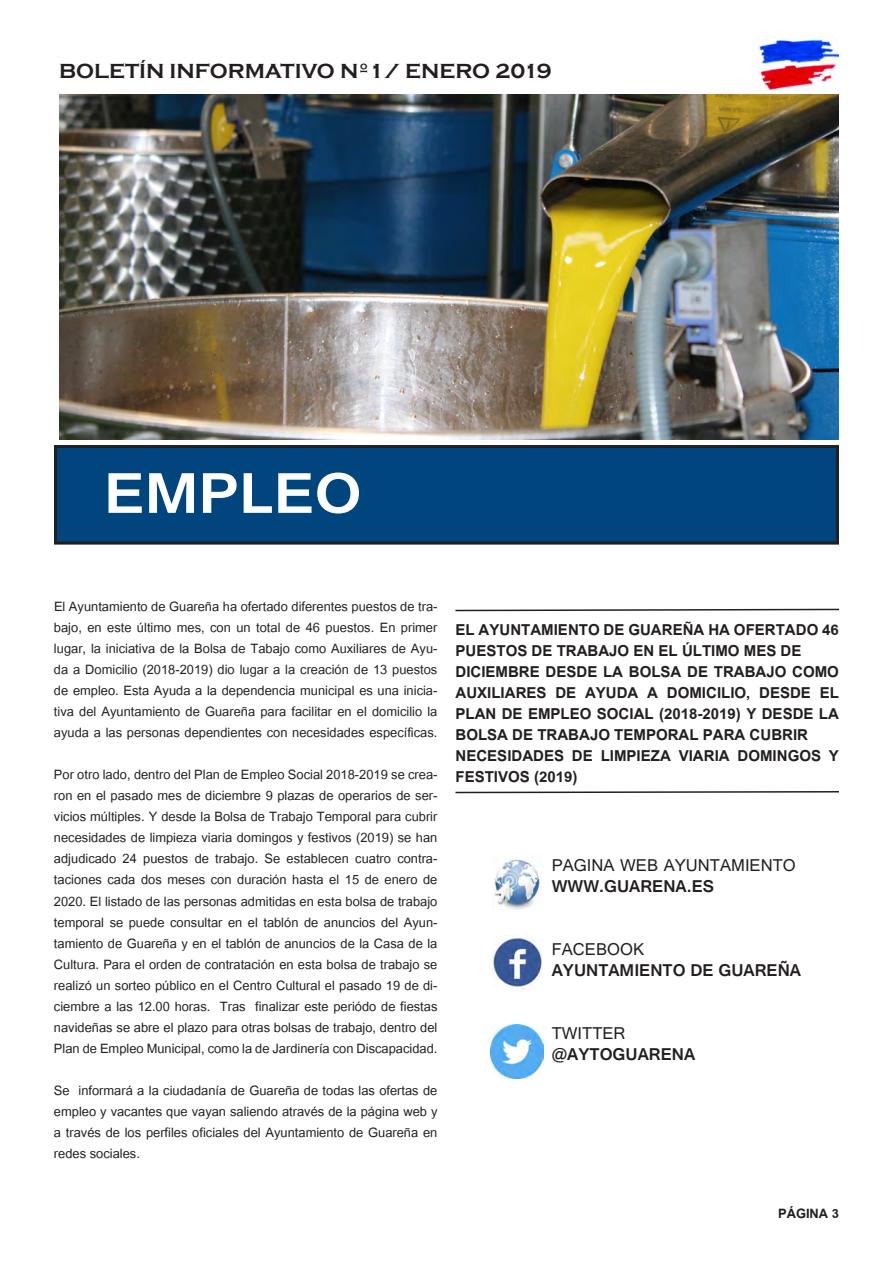
<style>
.page{position:relative;width:893px;height:1263px;background:#fff}
.page>*{position:absolute;margin:0;border:0;box-sizing:border-box;transform-origin:0 0}
.t1{font:700 60px "Gautami";color:#fff;scale:1.1 1}
.t2{font:700 21px/21px "Utsaah";color:#231f20}
.t3{font:700 21px "Copperplate Gothic";color:#231f20}
.t4{font:18px/21px "Utsaah";color:#231f20;text-align:justify}
.t5{font:700 18px "Gautami";color:#231f20}
.t6{font:18px "Gautami";color:#231f20}
.t7{font:700 18px "Utsaah";color:#231f20}
</style>
<div class="page">
<img style="left:758px;top:39px;width:81px;height:51px">
<img style="left:59px;top:94px;width:780px;height:345px">
<div style="left:56px;top:446px;width:781px;height:97px;background:#00457d"></div>
<div style="left:54px;top:445px;width:785px;height:100px;border:3px solid #231f20"></div>
<img style="left:493px;top:936px;width:48px;height:54px">
<img style="left:490px;top:1025px;width:53px;height:54px">
<img style="left:494px;top:859px;width:46px;height:50px">
<svg style="left:455px;top:608px;width:384px;height:4px"></svg>
<svg style="left:455px;top:791px;width:384px;height:3px"></svg>
<p class="t3" style="left:59px;top:59px;width:494px">BOLETÍN INFORMATIVO Nº1/ ENERO 2019</p>
<p class="t1" style="left:104px;top:457px;width:236px">EMPLEO</p>
<p class="t4" style="left:54px;top:597px;width:385px">El Ayuntamiento de Guareña ha ofertado diferentes puestos de tra&shy;bajo, en este último mes, con un total de 46 puestos. En primer lugar, la iniciativa de la Bolsa de Tabajo como Auxiliares de Ayu&shy;da a Domicilio (2018-2019) dio lugar a la creación de 13 puestos de empleo. Esta Ayuda a la dependencia municipal es una inicia&shy;tiva del Ayuntamiento de Guareña para facilitar en el domicilio la ayuda a las personas dependientes con necesidades específicas.</p>
<p class="t4" style="left:54px;top:765px;width:385px">Por otro lado, dentro del Plan de Empleo Social 2018-2019 se crea&shy;ron en el pasado mes de diciembre 9 plazas de operarios de ser&shy;vicios múltiples. Y desde la Bolsa de Trabajo Temporal para cubrir necesidades de limpieza viaria domingos y festivos (2019) se han adjudicado 24 puestos de trabajo. Se establecen cuatro contra&shy;taciones cada dos meses con duración hasta el 15 de enero de 2020. El listado de las personas admitidas en esta bolsa de trabajo temporal se puede consultar en el tablón de anuncios del Ayun&shy;tamiento de Guareña y en el tablón de anuncios de la Casa de la Cultura. Para el orden de contratación en esta bolsa de trabajo se realizó un sorteo público en el Centro Cultural el pasado 19 de di&shy;ciembre a las 12.00 horas. Tras finalizar este periódo de fiestas navideñas se abre el plazo para otras bolsas de trabajo, dentro del Plan de Empleo Municipal, como la de Jardinería con Discapacidad.</p>
<p class="t4" style="left:54px;top:1080px;width:385px">Se informará a la ciudadanía de Guareña de todas las ofertas de empleo y vacantes que vayan saliendo através de la página web y a través de los perfiles oficiales del Ayuntamiento de Guareña en redes sociales.</p>
<p class="t2" style="left:455px;top:619px;width:385px">EL AYUNTAMIENTO DE GUAREÑA HA OFERTADO 46<br>PUESTOS DE TRABAJO EN EL ÚLTIMO MES DE</p>
<p class="t2" style="left:455px;top:661px;width:385px;text-align:justify">DICIEMBRE DESDE LA BOLSA DE TRABAJO COMO AUXILIARES DE AYUDA A DOMICILIO, DESDE EL PLAN DE EMPLEO SOCIAL (2018-2019) Y DESDE LA BOLSA DE TRABAJO TEMPORAL PARA CUBRIR</p>
<p class="t2" style="left:455px;top:745px;width:385px">NECESIDADES DE LIMPIEZA VIARIA DOMINGOS Y<br>FESTIVOS (2019)</p>
<p class="t6" style="left:552px;top:855px;width:246px">PAGINA WEB AYUNTAMIENTO</p>
<p class="t5" style="left:552px;top:876px;width:164px">WWW.GUARENA.ES</p>
<p class="t6" style="left:552px;top:939px;width:94px">FACEBOOK</p>
<p class="t5" style="left:552px;top:960px;width:251px">AYUNTAMIENTO DE GUAREÑA</p>
<p class="t6" style="left:552px;top:1023px;width:75px">TWITTER</p>
<p class="t5" style="left:552px;top:1044px;width:145px">@AYTOGUARENA</p>
<p class="t7" style="left:778px;top:1204px;width:62px">PÁGINA 3</p>
</div>
